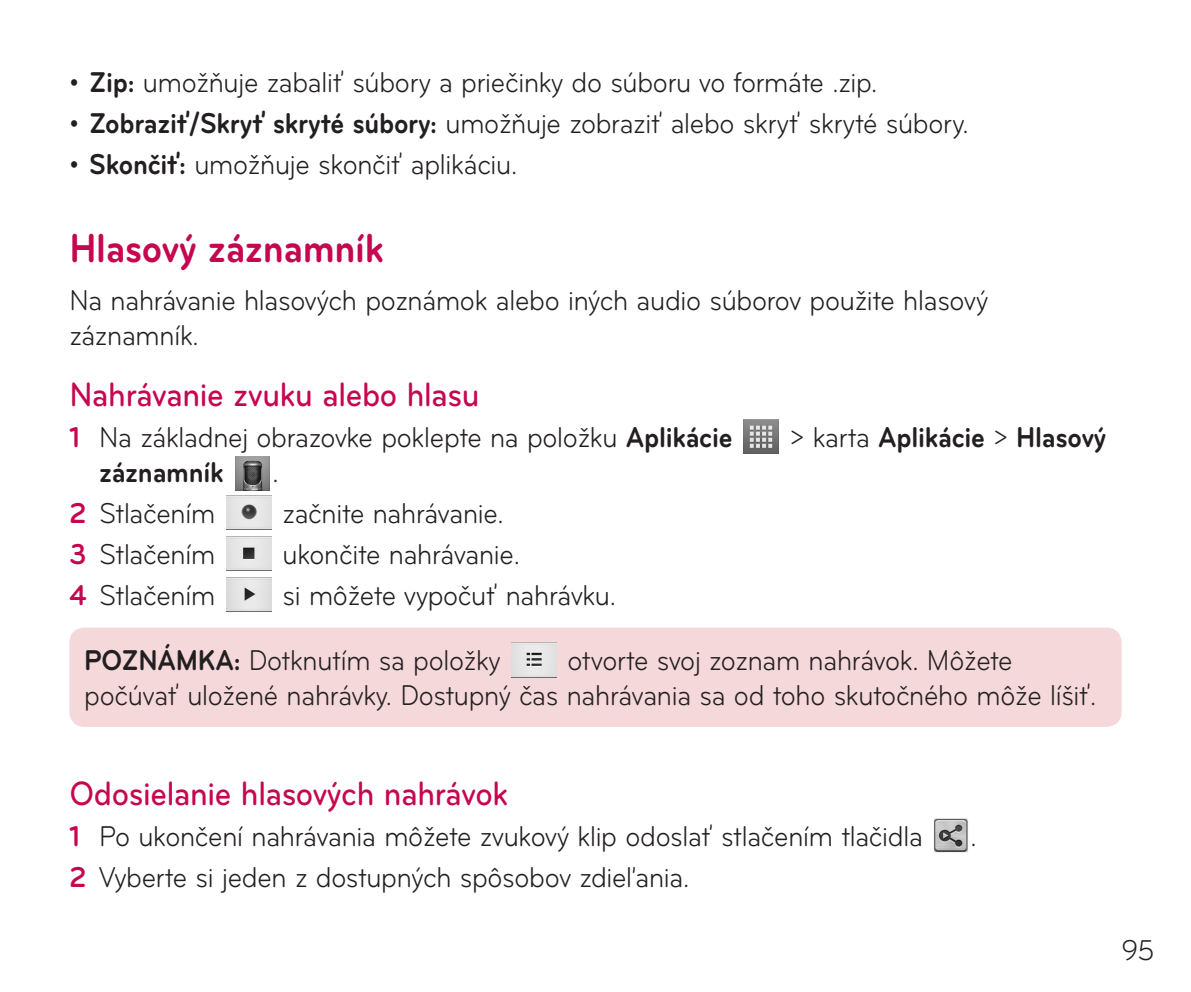
<style>
.page{position:relative;width:1191px;height:992px;background:#fff}
.page>*{position:absolute;margin:0;border:0;box-sizing:border-box;transform-origin:0 0}
.Head_02_TOC{font:700 42px "Bryant LG";letter-spacing:-.01em;color:#c50750;scale:.9 1}
.Head_03{font:500 35px "Bryant LG";letter-spacing:-.01em;color:#c50750;scale:.9 1}
.main{font:29.75px/35px "Bryant LG";letter-spacing:-.01em;color:#231f20;scale:.9 1}
.main_Num{font:29.75px "Bryant LG";letter-spacing:-.01em;color:#231f20;scale:.9 1}
.main_Num_1{font:29.75px "Bryant LG";letter-spacing:-.01em;color:#231f20;scale:.9 1}
.main_Num_1-2{font:700 29.75px "Bryant LG";letter-spacing:-.01em;color:#231f20;scale:.9 1}
.s1{font-weight:700}
.s2{font-weight:700;color:#c50750}
.s3{font-weight:400}
</style>
<div class="page">
<img style="left:743px;top:419px;width:35px;height:35px">
<img style="left:235px;top:456px;width:35px;height:35px">
<img style="left:227px;top:495px;width:44px;height:35px">
<img style="left:227px;top:536px;width:44px;height:35px">
<img style="left:227px;top:577px;width:44px;height:35px">
<div style="left:69px;top:628px;width:1052px;height:99px;background:#f5d8da;border-radius:15px"></div>
<img style="left:511px;top:642px;width:45px;height:35px">
<img style="left:934px;top:818px;width:34px;height:34px">
<p class="main" style="left:69px;top:65px;width:899px">• <span class="s1">Zip:</span> umožňuje zabaliť súbory a priečinky do súboru vo formáte .zip.</p>
<p class="main" style="left:69px;top:106px;width:1000px">• <span class="s1">Zobraziť/Skryť skryté súbory:</span> umožňuje zobraziť alebo skryť skryté súbory.</p>
<p class="main" style="left:69px;top:146px;width:499px">• <span class="s1">Skončiť:</span> umožňuje skončiť aplikáciu.</p>
<p class="Head_02_TOC" style="left:69px;top:222px;width:351px">Hlasový záznamník</p>
<p class="main" style="left:69px;top:283px;width:1022px">Na nahrávanie hlasových poznámok alebo iných audio súborov použite hlasový záznamník.</p>
<p class="Head_03" style="left:69px;top:373px;width:457px">Nahrávanie zvuku alebo hlasu</p>
<p class="main_Num_1" style="left:69px;top:419px;width:738px"><span class="s2">1</span> Na základnej obrazovke poklepte na položku <span class="s1">Aplikácie</span></p>
<p class="main_Num_1-2" style="left:790px;top:419px;width:353px"><span class="s3">&gt; karta</span> Aplikácie <span class="s3">&gt;</span> Hlasový</p>
<p class="main_Num_1-2" style="left:99px;top:454px;width:140px">záznamník</p>
<p class="main_Num_1" style="left:272px;top:454px;width:8px">.</p>
<p class="main_Num" style="left:69px;top:495px;width:164px"><span class="s2">2</span> Stlačením</p>
<p class="main_Num" style="left:282px;top:495px;width:247px">začnite nahrávanie.</p>
<p class="main_Num" style="left:69px;top:536px;width:164px"><span class="s2">3</span> Stlačením</p>
<p class="main_Num" style="left:282px;top:536px;width:265px">ukončite nahrávanie.</p>
<p class="main_Num" style="left:69px;top:577px;width:164px"><span class="s2">4</span> Stlačením</p>
<p class="main_Num" style="left:282px;top:577px;width:372px">si môžete vypočuť nahrávku.</p>
<p class="main" style="left:84px;top:643px;width:464px"><span class="s1">POZNÁMKA:</span> Dotknutím sa položky</p>
<p class="main" style="left:84px;top:643px;width:1126px;text-indent:483px">otvorte svoj zoznam nahrávok. Môžete počúvať uložené nahrávky. Dostupný čas nahrávania sa od toho skutočného môže líšiť.</p>
<p class="Head_03" style="left:69px;top:772px;width:489px">Odosielanie hlasových nahrávok</p>
<p class="main_Num_1" style="left:69px;top:818px;width:949px"><span class="s2">1</span> Po ukončení nahrávania môžete zvukový klip odoslať stlačením tlačidla</p>
<p class="main_Num" style="left:69px;top:859px;width:690px"><span class="s2">2</span> Vyberte si jeden z dostupných spôsobov zdieľania.</p>
<p class="main_Num_1" style="left:970px;top:818px;width:8px">.</p>
<p class="main" style="left:1121px;top:933px;width:38px">95</p>
</div>
